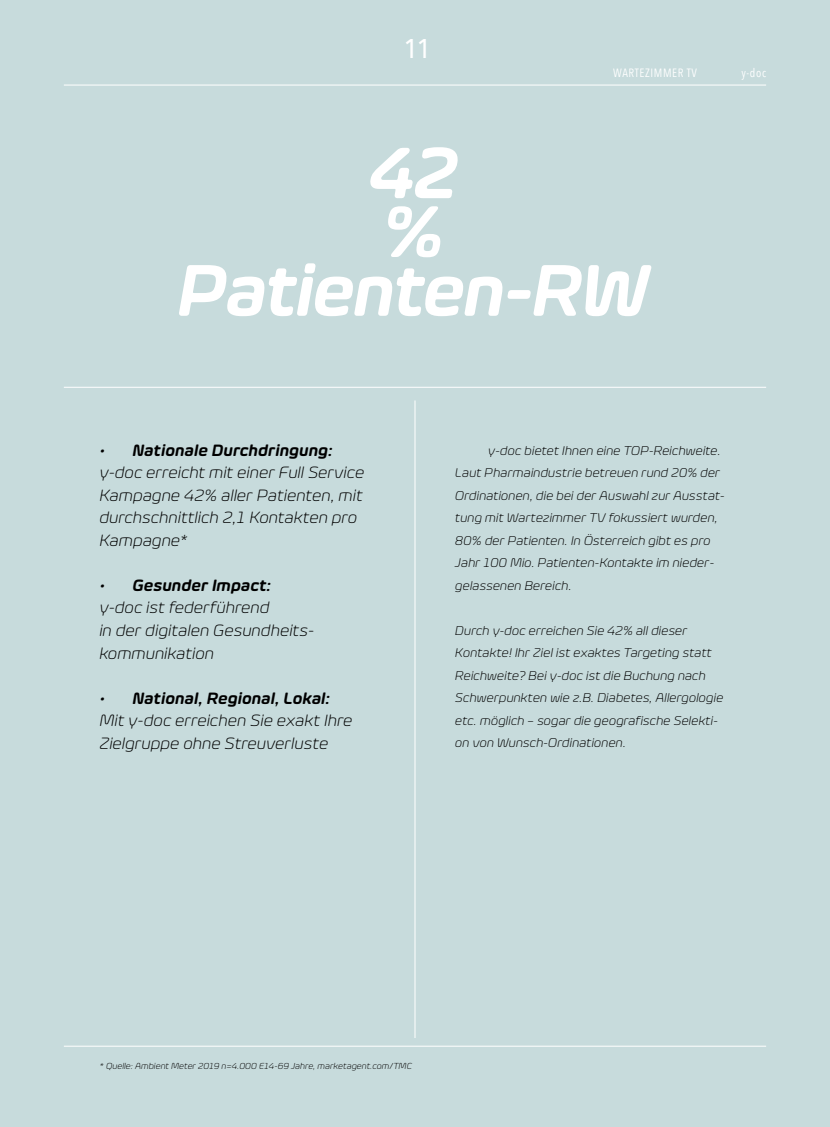
<style>
.page{position:relative;width:830px;height:1127px;background:#fff}
.page>*{position:absolute;margin:0;border:0;box-sizing:border-box;transform-origin:0 0}
.t1{font:italic 600 73.5px/58.8px "Eurosoft";color:#fff;text-align:center}
.t2{font:500 27px "Avenir Next Condensed";color:#fff}
.t3{font:italic 300 16.5px/22.5px "Eurosoft";letter-spacing:.03em;color:#000}
.t4{font:italic 300 12.75px/22.5px "Eurosoft";letter-spacing:.03em;color:#000}
.t5{font:12px "Avenir Next Condensed";letter-spacing:.05em;color:#fff}
.t6{font:italic 300 8.85px "Eurosoft";letter-spacing:.03em;color:#000}
.s1{font-weight:600}
</style>
<div class="page">
<div style="left:0;top:0;width:829px;height:1127px;background:#c7dbdc"></div>
<hr style="left:64px;top:1046px;width:701px;height:1px;background:#fff">
<hr style="left:64px;top:387px;width:701px;height:1px;background:#fff">
<hr style="left:414px;top:400px;width:1px;height:638px;background:#fff">
<hr style="left:64px;top:85px;width:701px;height:1px;background:#fff">
<h2 class="t2" style="left:404px;top:32px;width:28px">11</h2>
<p class="t5" style="left:613px;top:63px;width:85px">WARTEZIMMER TV</p>
<p class="t5" style="left:741px;top:63px;width:26px">y-doc</p>
<h1 class="t1" style="left:180px;top:144px;width:471px">42<br>%<br>Patienten-RW</h1>
<p class="t3" style="left:100px;top:439px;width:266px">• <span class="s1">Nationale Durchdringung: </span>y-doc erreicht mit einer Full Service<br>Kampagne 42% aller Patienten, mit durchschnittlich 2,1 Kontakten pro<br>Kampagne*</p>
<p class="t3" style="left:100px;top:574px;width:216px">• <span class="s1">Gesunder Impact: </span>y-doc ist federführend<br>in der digitalen Gesundheits&shy;kommunikation</p>
<p class="t3" style="left:100px;top:686px;width:254px">• <span class="s1">National, Regional, Lokal:<br></span>Mit y-doc erreichen Sie exakt Ihre<br>Zielgruppe ohne Streuverluste</p>
<p class="t4" style="left:455px;top:439px;width:271px;text-indent:33px">y-doc bietet Ihnen eine TOP-Reichweite.<br>Laut Pharmaindustrie betreuen rund 20% der Ordinationen, die bei der Auswahl zur Ausstat&shy;tung mit Wartezimmer TV fokussiert wurden, 80% der Patienten. In Österreich gibt es pro Jahr 100 Mio. Patienten-Kontakte im nieder&shy;gelassenen Bereich.</p>
<p class="t4" style="left:455px;top:619px;width:269px">Durch y-doc erreichen Sie 42% all dieser Kontakte! Ihr Ziel ist exaktes Targeting statt Reichweite? Bei y-doc ist die Buchung nach Schwerpunkten wie z.B. Diabetes, Allergologie etc. möglich – sogar die geografische Selekti&shy;on von Wunsch-Ordinationen.</p>
<p class="t6" style="left:100px;top:1061px;width:313px">* Quelle: Ambient Meter 2019 n=4.000 E14-69 Jahre, marketagent.com/TMC</p>
</div>
